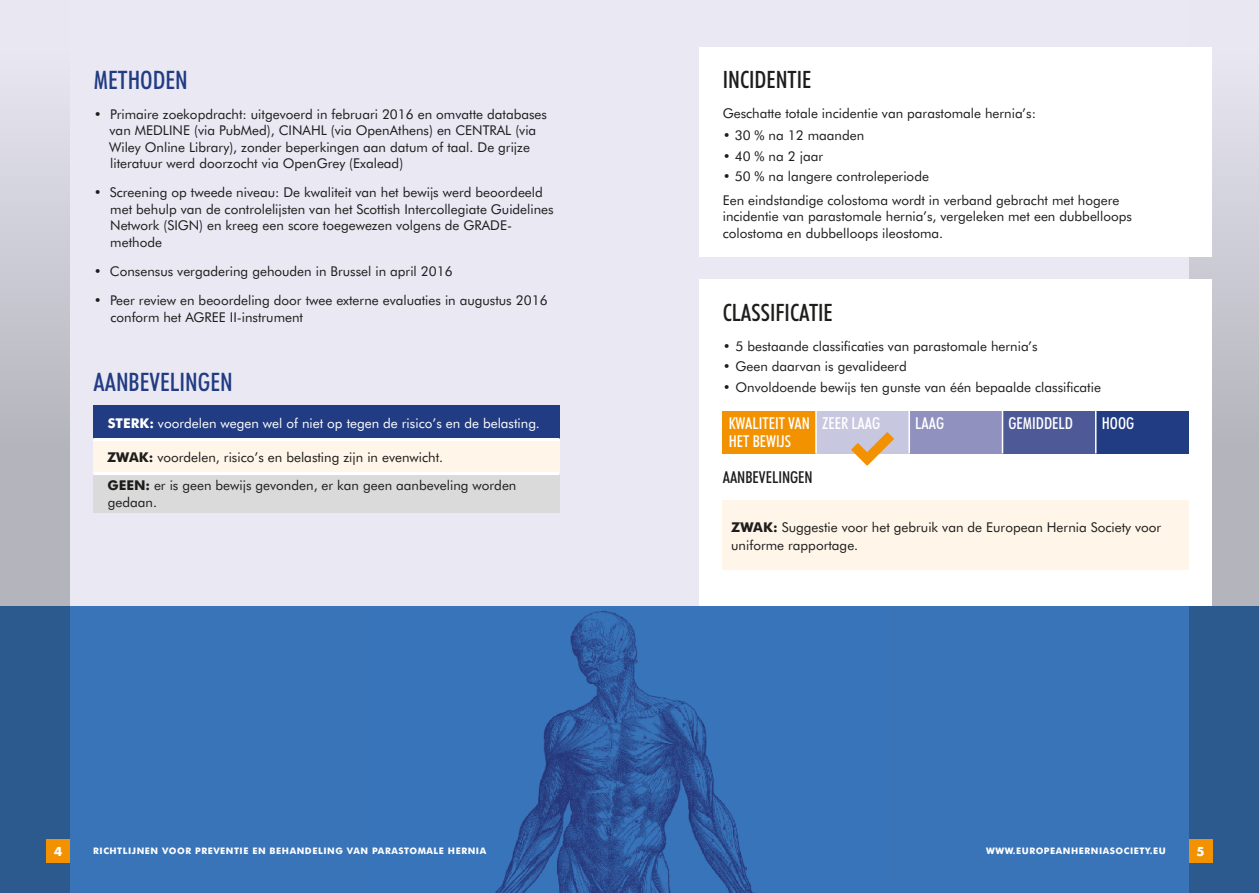
<style>
.page{position:relative;width:1259px;height:893px;background:#e9e8f3}
.page>*{position:absolute;margin:0;border:0;box-sizing:border-box;transform-origin:0 0}
.t1{font:500 condensed 25.5px "Futura BT";color:#223c83}
.t2{font:500 condensed 24px "Futura BT";color:#1d1d1b}
.t3{font:500 condensed 16.5px/18px "Futura BT";color:#fff}
.t4{font:500 condensed 16.5px "Futura BT";color:#1d1d1b}
.t5{font:13.5px/16.5px "Futura BT";color:#1d1d1b}
.t6{font:13.5px "Futura BT";color:#fff}
.t7{font:700 12px "Futura";color:#fff}
.t8{font:700 9px "Futura BT";letter-spacing:.06em;color:#fff}
.s1{font-weight:700}
</style>
<div class="page">
<div style="left:0;top:606px;width:1259px;height:287px;background:#3974b9"></div>
<img style="left:495px;top:611px;width:259px;height:282px">
<svg style="left:1189px;top:119px;width:70px;height:774px;background:#7e92af"></svg>
<svg style="left:0;top:119px;width:70px;height:774px;background:#8b9cb4"></svg>
<div style="left:1189px;top:839px;width:23px;height:23px;background:#f39200"></div>
<div style="left:47px;top:839px;width:23px;height:23px;background:#f39200"></div>
<div style="left:699px;top:280px;width:513px;height:326px;background:#fff"></div>
<div style="left:699px;top:47px;width:513px;height:209px;background:#fff"></div>
<div style="left:723px;top:411px;width:93px;height:42px;background:#f39200"></div>
<div style="left:816px;top:411px;width:93px;height:42px;background:#c8c7e0"></div>
<div style="left:909px;top:411px;width:93px;height:42px;background:#9091be"></div>
<div style="left:1002px;top:411px;width:93px;height:42px;background:#4e5998"></div>
<div style="left:1095px;top:411px;width:94px;height:42px;background:#223c83"></div>
<hr style="left:815px;top:411px;width:1px;height:42px;background:#fff">
<hr style="left:908px;top:411px;width:2px;height:42px;background:#fff">
<hr style="left:1001px;top:411px;width:2px;height:42px;background:#fff">
<hr style="left:1095px;top:411px;width:1px;height:42px;background:#fff">
<div style="left:723px;top:500px;width:466px;height:70px;background:#fff5e9"></div>
<svg style="left:851px;top:432px;width:43px;height:34px"></svg>
<div style="left:93px;top:405px;width:466px;height:34px;background:#223c83"></div>
<div style="left:93px;top:439px;width:466px;height:34px;background:#fff5e9"></div>
<div style="left:93px;top:473px;width:466px;height:40px;background:#dadada"></div>
<hr style="left:93px;top:438px;width:466px;height:3px;background:#fff">
<hr style="left:93px;top:472px;width:466px;height:3px;background:#fff">
<h1 class="t1" style="left:94px;top:65px;width:95px">METHODEN</h1>
<p class="t5" style="left:109px;top:106px;width:439px;text-indent:-15px">• Primaire zoekopdracht: uitgevoerd in februari 2016 en omvatte databases van MEDLINE (via PubMed), CINAHL (via OpenAthens) en CENTRAL (via Wiley Online Library), zonder beperkingen aan datum of taal. De grijze literatuur werd doorzocht via OpenGrey (Exalead)</p>
<p class="t5" style="left:110px;top:184px;width:445px;text-indent:-16px">• Screening op tweede niveau: De kwaliteit van het bewijs werd beoordeeld met behulp van de controlelijsten van het Scottish Intercollegiate Guidelines Network (SIGN) en kreeg een score toegewezen volgens de GRADE&shy;methode</p>
<p class="t5" style="left:94px;top:263px;width:360px">• Consensus vergadering gehouden in Brussel in april 2016</p>
<p class="t5" style="left:110px;top:292px;width:439px;text-indent:-17px">• Peer review en beoordeling door twee externe evaluaties in augustus 2016 conform het AGREE II-instrument</p>
<h1 class="t1" style="left:94px;top:366px;width:141px">AANBEVELINGEN</h1>
<p class="t6" style="left:108px;top:415px;width:433px"><span class="s1">STERK:</span> voordelen wegen wel of niet op tegen de risico’s en de belasting.</p>
<p class="t5" style="left:107px;top:443px;width:411px;line-height:28.3px"><span class="s1">ZWAK:</span> voordelen, risico’s en belasting zijn in evenwicht.<br><span class="s1">GEEN:</span> er is geen bewijs gevonden, er kan geen aanbeveling worden</p>
<p class="t5" style="left:108px;top:494px;width:51px">gedaan.</p>
<h2 class="t2" style="left:723px;top:65px;width:90px">INCIDENTIE</h2>
<p class="t5" style="left:723px;top:104px;width:315px">Geschatte totale incidentie van parastomale hernia’s:</p>
<p class="t5" style="left:723px;top:127px;width:143px">• 30 % na 12 maanden</p>
<p class="t5" style="left:723px;top:147px;width:102px">• 40 % na 2 jaar</p>
<p class="t5" style="left:723px;top:165px;width:398px;line-height:23.5px">• 50 % na langere controleperiode<br>Een eindstandige colostoma wordt in verband gebracht met hogere</p>
<p class="t5" style="left:723px;top:208px;width:411px">incidentie van parastomale hernia’s, vergeleken met een dubbelloops colostoma en dubbelloops ileostoma.</p>
<h2 class="t2" style="left:723px;top:298px;width:112px">CLASSIFICATIE</h2>
<p class="t5" style="left:723px;top:337px;width:316px">• 5 bestaande classificaties van parastomale hernia’s</p>
<p class="t5" style="left:723px;top:358px;width:185px">• Geen daarvan is gevalideerd</p>
<p class="t5" style="left:723px;top:379px;width:380px">• Onvoldoende bewijs ten gunste van één bepaalde classificatie</p>
<p class="t3" style="left:729px;top:414px;width:83px">KWALITEIT VAN<br>HET BEWIJS</p>
<p class="t3" style="left:822px;top:414px;width:60px">ZEER LAAG</p>
<p class="t3" style="left:915px;top:414px;width:30px">LAAG</p>
<p class="t3" style="left:1008px;top:414px;width:66px">GEMIDDELD</p>
<p class="t3" style="left:1101px;top:414px;width:34px">HOOG</p>
<p class="t4" style="left:723px;top:467px;width:92px">AANBEVELINGEN</p>
<p class="t5" style="left:731px;top:518px;width:431px;line-height:18px"><span class="s1">ZWAK:</span> Suggestie voor het gebruik van de European Hernia Society voor uniforme rapportage.</p>
<p class="t7" style="left:54px;top:843px;width:10px">4</p>
<p class="t8" style="left:986px;top:846px;width:181px">WWW.EUROPEANHERNIASOCIETY.EU</p>
<p class="t7" style="left:1196px;top:843px;width:10px">5</p>
<p class="t8" style="left:93px;top:846px;width:394px">RICHTLIJNEN VOOR PREVENTIE EN BEHANDELING VAN PARASTOMALE HERNIA</p>
</div>
